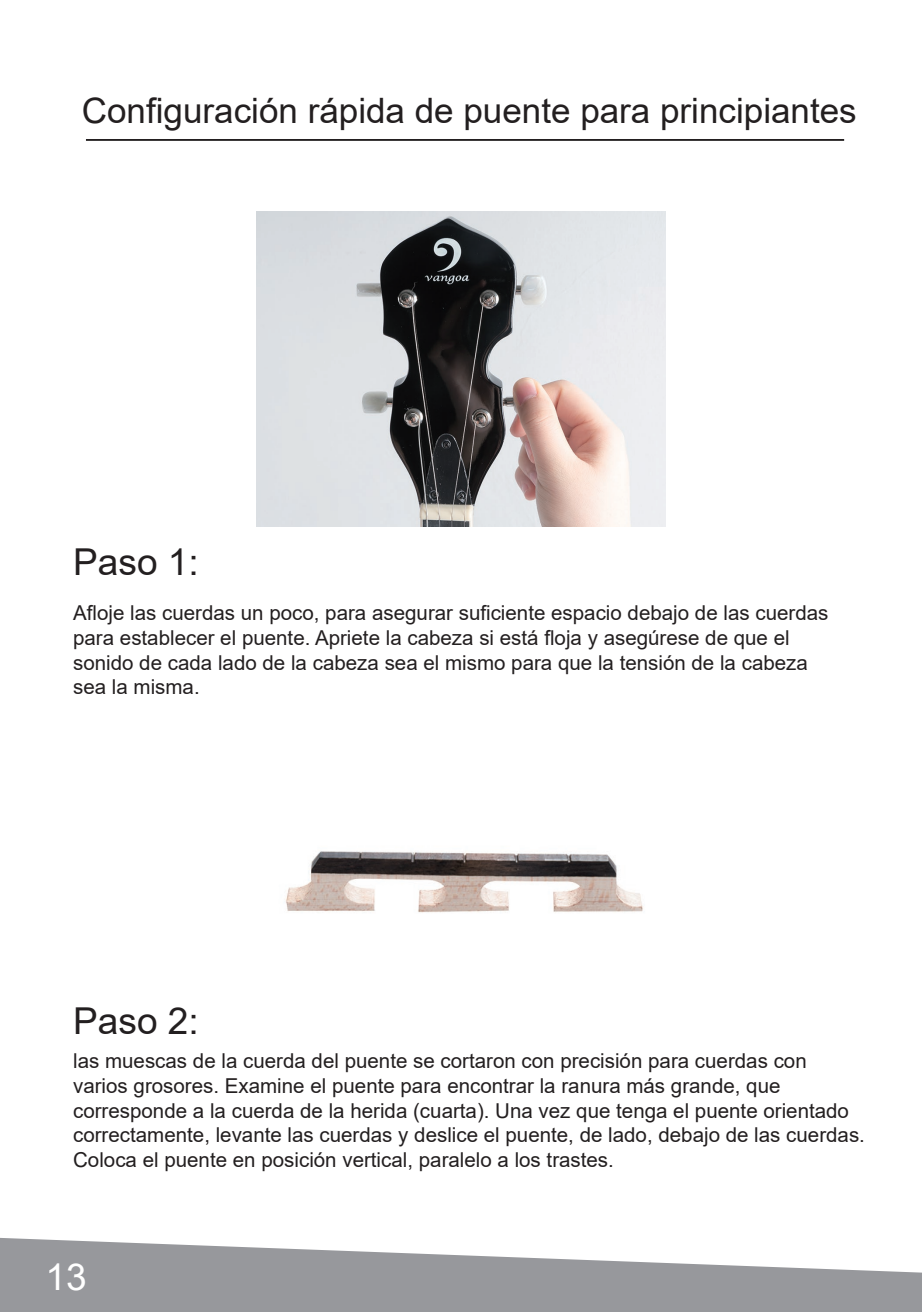
<style>
.page{position:relative;width:922px;height:1312px;background:#fff}
.page>*{position:absolute;margin:0;border:0;box-sizing:border-box;transform-origin:0 0}
.t1{font:37px "Arial";color:#231f20}
.t2{font:37px "Arial";color:#fff}
.t3{font:35px "Arial";color:#231f20}
.t4{font:20.5px/24.5px "Arial";color:#231f20}
</style>
<div class="page">
<hr style="left:86px;top:139px;width:757px;height:2px;background:#231f20">
<svg style="left:0;top:1237px;width:921px;height:74px;fill:#97989c"></svg>
<img style="left:285px;top:851px;width:358px;height:62px">
<img style="left:256px;top:212px;width:409px;height:314px">
<h2 class="t3" style="left:82px;top:87px;width:776px">Configuración rápida de puente para principiantes</h2>
<h1 class="t1" style="left:73px;top:536px;width:127px">Paso 1:</h1>
<p class="t4" style="left:73px;top:600px;width:756px">Afloje las cuerdas un poco, para asegurar suficiente espacio debajo de las cuerdas para establecer el puente. Apriete la cabeza si está floja y asegúrese de que el sonido de cada lado de la cabeza sea el mismo para que la tensión de la cabeza sea la misma.</p>
<h1 class="t1" style="left:73px;top:995px;width:127px">Paso 2:</h1>
<p class="t4" style="left:73px;top:1048px;width:793px">las muescas de la cuerda del puente se cortaron con precisión para cuerdas con varios grosores. Examine el puente para encontrar la ranura más grande, que corresponde a la cuerda de la herida (cuarta). Una vez que tenga el puente orientado correctamente, levante las cuerdas y deslice el puente, de lado, debajo de las cuerdas.<br>Coloca el puente en posición vertical, paralelo a los trastes.</p>
<h1 class="t2" style="left:45px;top:1251px;width:43px">13</h1>
</div>
